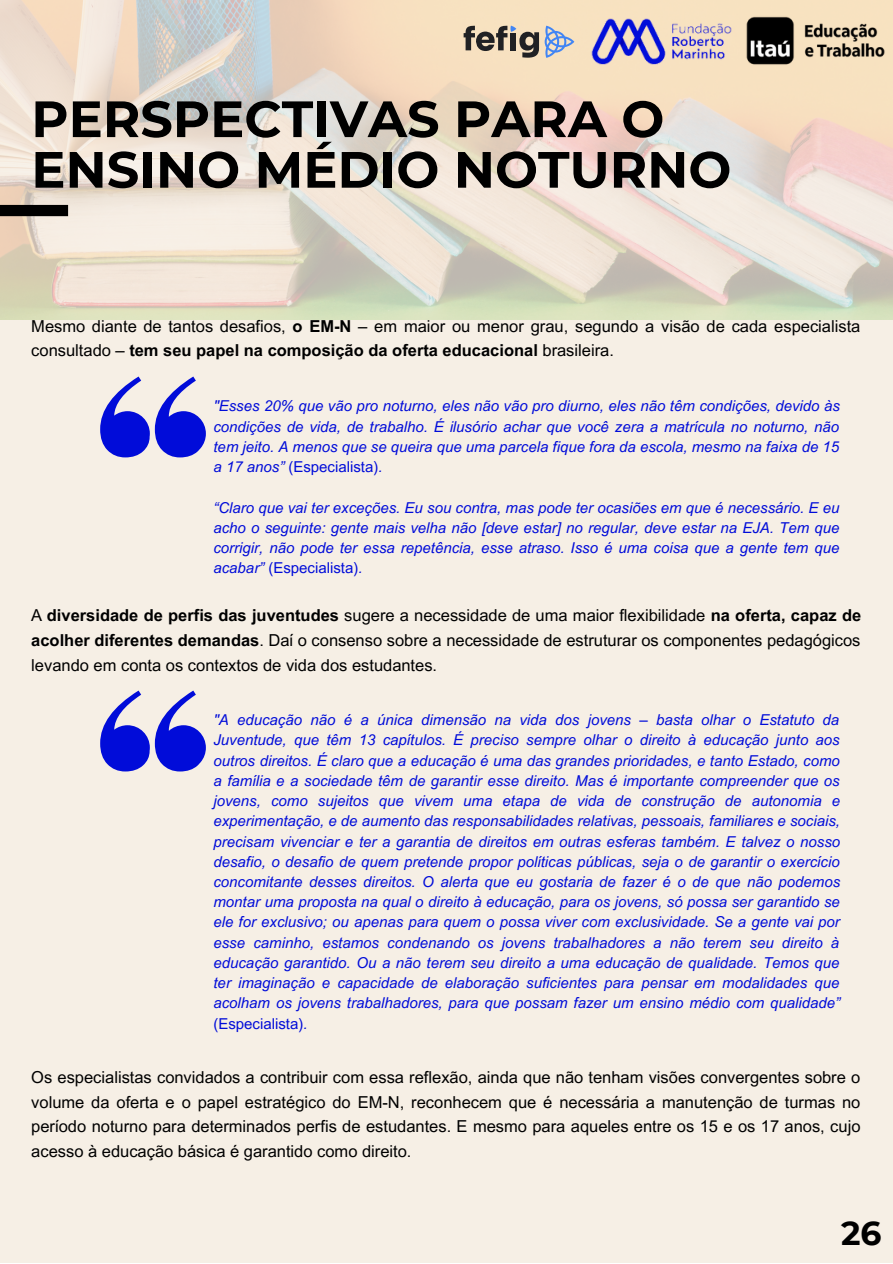
<style>
.page{position:relative;width:893px;height:1264px;background:#fff}
.page>*{position:absolute;margin:0;border:0;box-sizing:border-box;transform-origin:0 0}
.t1{font:700 51px "Montserrat";color:#000}
.t2{font:700 33px "Montserrat";color:#000}
.t3{font:16.5px/24.8px "Arial MT Pro";color:#000;text-align:justify}
.t4{font:italic 15px/20.2px "Arial MT Pro";color:#010cd9;text-align:justify}
.s1{font-weight:700}
.s2{font-style:normal}
</style>
<div class="page">
<div style="left:0;top:0;width:892px;height:1262px;background:#f6efe5"></div>
<img style="left:0;top:0;width:892px;height:319px">
<img style="left:586px;top:14px;width:150px;height:56px">
<svg style="left:463px;top:25px;width:111px;height:33px;background:#a8a198"></svg>
<img style="left:737px;top:12px;width:155px;height:59px">
<div style="left:0;top:205px;width:68px;height:11px;background:#000"></div>
<svg style="left:100px;top:376px;width:106px;height:81px"></svg>
<svg style="left:100px;top:690px;width:106px;height:81px"></svg>
<p class="t1" style="left:31px;top:88px;width:634px">PERSPECTIVAS PARA O</p>
<p class="t1" style="left:31px;top:138px;width:701px">ENSINO MÉDIO NOTURNO</p>
<p class="t3" style="left:31px;top:315px;width:830px">Mesmo diante de tantos desafios, <span class="s1">o EM-N</span> – em maior ou menor grau, segundo a visão de cada especialista consultado – <span class="s1">tem seu papel na composição da oferta educacional</span> brasileira.</p>
<p class="t4" style="left:213px;top:398px;width:628px">"Esses 20% que vão pro noturno, eles não vão pro diurno, eles não têm condições, devido às condições de vida, de trabalho. É ilusório achar que você zera a matrícula no noturno, não tem jeito. A menos que se queira que uma parcela fique fora da escola, mesmo na faixa de 15 a 17 anos” <span class="s2">(Especialista)</span>.</p>
<p class="t4" style="left:213px;top:499px;width:627px">“Claro que vai ter exceções. Eu sou contra, mas pode ter ocasiões em que é necessário. E eu acho o seguinte: gente mais velha não [deve estar] no regular, deve estar na EJA. Tem que corrigir, não pode ter essa repetência, esse atraso. Isso é uma coisa que a gente tem que acabar” <span class="s2">(Especialista)</span>.</p>
<p class="t3" style="left:31px;top:605px;width:831px">A <span class="s1">diversidade de perfis das juventudes</span> sugere a necessidade de uma maior flexibilidade <span class="s1">na oferta, capaz de acolher diferentes demandas</span>. Daí o consenso sobre a necessidade de estruturar os componentes pedagógicos levando em conta os contextos de vida dos estudantes.</p>
<p class="t4" style="left:213px;top:711px;width:628px">"A educação não é a única dimensão na vida dos jovens – basta olhar o Estatuto da Juventude, que têm 13 capítulos. É preciso sempre olhar o direito à educação junto aos outros direitos. É claro que a educação é uma das grandes prioridades, e tanto Estado, como a família e a sociedade têm de garantir esse direito. Mas é importante compreender que os jovens, como sujeitos que vivem uma etapa de vida de construção de autonomia e experimentação, e de aumento das responsabilidades relativas, pessoais, familiares e sociais, precisam vivenciar e ter a garantia de direitos em outras esferas também. E talvez o nosso desafio, o desafio de quem pretende propor políticas públicas, seja o de garantir o exercício concomitante desses direitos. O alerta que eu gostaria de fazer é o de que não podemos montar uma proposta na qual o direito à educação, para os jovens, só possa ser garantido se ele for exclusivo; ou apenas para quem o possa viver com exclusividade. Se a gente vai por esse caminho, estamos condenando os jovens trabalhadores a não terem seu direito à educação garantido. Ou a não terem seu direito a uma educação de qualidade. Temos que ter imaginação e capacidade de elaboração suficientes para pensar em modalidades que acolham os jovens trabalhadores, para que possam fazer um ensino médio com qualidade” <span class="s2">(Especialista)</span>.</p>
<p class="t3" style="left:31px;top:1066px;width:830px">Os especialistas convidados a contribuir com essa reflexão, ainda que não tenham visões convergentes sobre o volume da oferta e o papel estratégico do EM-N, reconhecem que é necessária a manutenção de turmas no período noturno para determinados perfis de estudantes. E mesmo para aqueles entre os 15 e os 17 anos, cujo acesso à educação básica é garantido como direito.</p>
<p class="t2" style="left:841px;top:1212px;width:42px">26</p>
</div>
